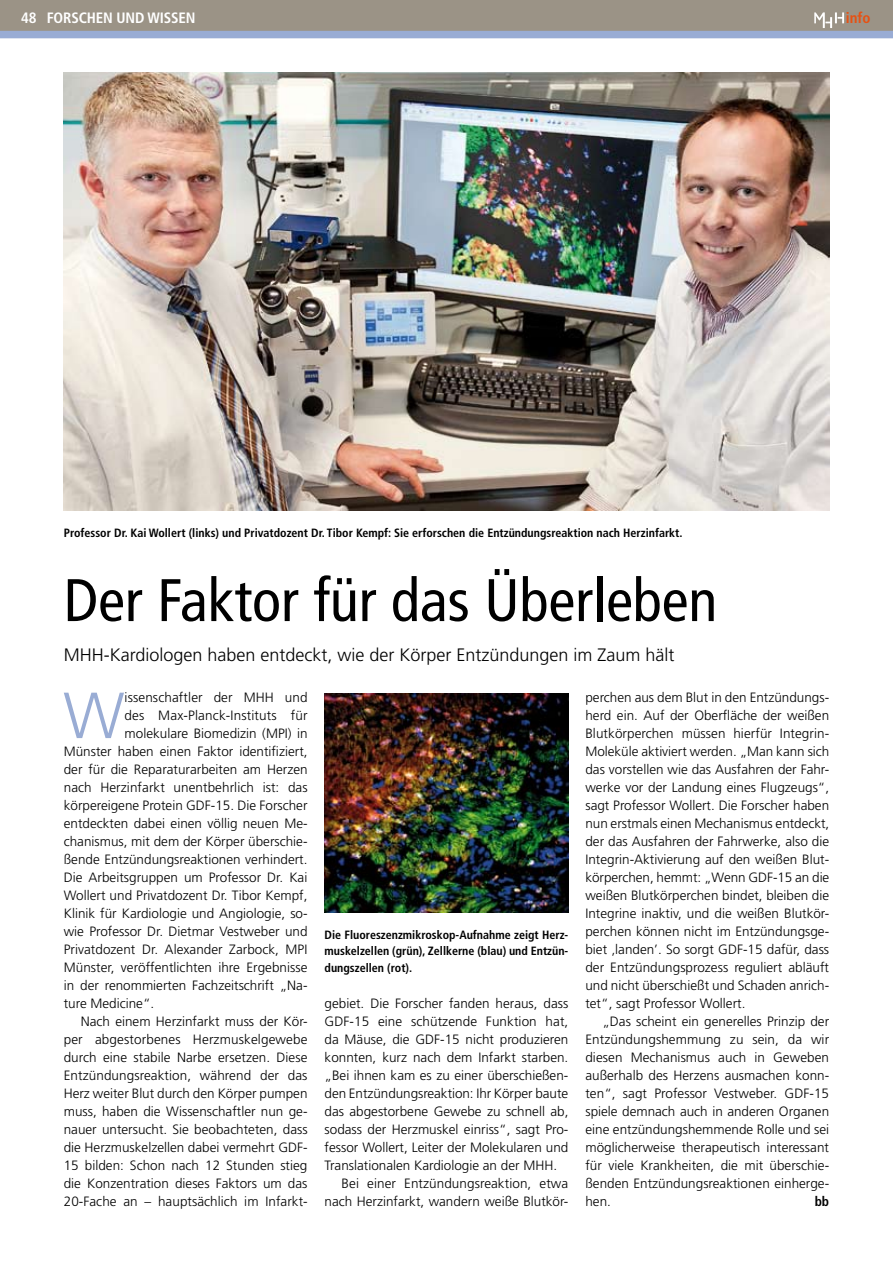
<style>
.page{position:relative;width:893px;height:1263px;background:#fff}
.page>*{position:absolute;margin:0;border:0;box-sizing:border-box;transform-origin:0 0}
.t1{font:300 65.1px "Frutiger";color:#99acd4}
.t2{font:condensed 60px "Frutiger";color:#000}
.t3{font:300 18px "Frutiger";color:#000}
.t4{font:700 condensed 15px "Frutiger";letter-spacing:-.01em;color:#fff}
.t5{font:700 condensed 15px "Frutiger";color:#e75113}
.t6{font:300 13.5px/18px "Frutiger";color:#000;text-align:justify}
.t7{font:700 condensed 13.5px "Frutiger";color:#000}
.t8{font:700 condensed 12px/16.5px "Frutiger";color:#000;text-align:justify}
</style>
<div class="page">
<div style="left:0;top:0;width:893px;height:34px;background:#9b9386"></div>
<div style="left:0;top:31px;width:893px;height:7px;background:#99acd4"></div>
<img style="left:814px;top:12px;width:30px;height:16px">
<img style="left:64px;top:72px;width:765px;height:439px">
<img style="left:325px;top:693px;width:243px;height:219px">
<p class="t4" style="left:21px;top:9px;width:106px">48 Forschen und</p>
<p class="t4" style="left:147px;top:9px;width:47px">Wissen</p>
<p class="t5" style="left:846px;top:9px;width:26px">info</p>
<p class="t8" style="left:64px;top:524px;width:620px">Professor Dr. Kai Wollert (links) und Privatdozent Dr. Tibor Kempf: Sie erforschen die Entzündungsreaktion nach Herzinfarkt.</p>
<h2 class="t2" style="left:64px;top:565px;width:655px">Der Faktor für das Überleben</h2>
<h3 class="t3" style="left:64px;top:645px;width:612px">MHH-Kardiologen haben entdeckt, wie der Körper Entzündungen im Zaum hält</h3>
<h1 class="t1" style="left:63px;top:679px;width:63px">W</h1>
<p class="t6" style="left:125px;top:688px;width:185px">issenschaftler der MHH und</p>
<p class="t6" style="left:125px;top:706px;width:184px">des Max-Planck-Instituts für</p>
<p class="t6" style="left:125px;top:724px;width:184px">molekulare Biomedizin (MPI) in</p>
<p class="t6" style="left:64px;top:742px;width:245px">Münster haben einen Faktor identifiziert,</p>
<p class="t6" style="left:64px;top:760px;width:245px">der für die Reparaturarbeiten am Herzen</p>
<p class="t6" style="left:64px;top:778px;width:245px">nach Herzinfarkt unentbehrlich ist: das</p>
<p class="t6" style="left:64px;top:796px;width:245px">körpereigene Protein GDF-15. Die Forscher</p>
<p class="t6" style="left:64px;top:814px;width:245px">entdeckten dabei einen völlig neuen Me-</p>
<p class="t6" style="left:64px;top:832px;width:245px">chanismus, mit dem der Körper überschie-</p>
<p class="t6" style="left:64px;top:850px;width:245px">ßende Entzündungsreaktionen verhindert.</p>
<p class="t6" style="left:64px;top:868px;width:245px">Die Arbeitsgruppen um Professor Dr. Kai</p>
<p class="t6" style="left:64px;top:886px;width:245px">Wollert und Privatdozent Dr. Tibor Kempf,</p>
<p class="t6" style="left:64px;top:904px;width:245px">Klinik für Kardiologie und Angiologie, so-</p>
<p class="t6" style="left:64px;top:922px;width:245px">wie Professor Dr. Dietmar Vestweber und</p>
<p class="t6" style="left:64px;top:940px;width:245px">Privatdozent Dr. Alexander Zarbock, MPI</p>
<p class="t6" style="left:64px;top:958px;width:245px">Münster, veröffentlichten ihre Ergebnisse</p>
<p class="t6" style="left:64px;top:976px;width:245px">in der renommierten Fachzeitschrift „Na-</p>
<p class="t6" style="left:64px;top:994px;width:92px">ture Medicine“.</p>
<p class="t6" style="left:81px;top:1012px;width:228px">Nach einem Herzinfarkt muss der Kör-</p>
<p class="t6" style="left:64px;top:1030px;width:245px">per abgestorbenes Herzmuskelgewebe</p>
<p class="t6" style="left:64px;top:1048px;width:245px">durch eine stabile Narbe ersetzen. Diese</p>
<p class="t6" style="left:64px;top:1066px;width:245px">Entzündungsreaktion, während der das</p>
<p class="t6" style="left:64px;top:1084px;width:245px">Herz weiter Blut durch den Körper pumpen</p>
<p class="t6" style="left:64px;top:1102px;width:245px">muss, haben die Wissenschaftler nun ge-</p>
<p class="t6" style="left:64px;top:1120px;width:245px">nauer untersucht. Sie beobachteten, dass</p>
<p class="t6" style="left:64px;top:1138px;width:245px">die Herzmuskelzellen dabei vermehrt GDF-</p>
<p class="t6" style="left:64px;top:1156px;width:245px">15 bilden: Schon nach 12 Stunden stieg</p>
<p class="t6" style="left:64px;top:1174px;width:245px">die Konzentration dieses Faktors um das</p>
<p class="t6" style="left:64px;top:1192px;width:245px">20-Fache an – hauptsächlich im Infarkt-</p>
<p class="t8" style="left:325px;top:926px;width:245px">Die Fluoreszenzmikroskop-Aufnahme zeigt Herz&shy;muskelzellen (grün), Zellkerne (blau) und Entzün&shy;dungszellen (rot).</p>
<p class="t6" style="left:325px;top:994px;width:245px">gebiet. Die Forscher fanden heraus, dass</p>
<p class="t6" style="left:325px;top:1012px;width:245px">GDF-15 eine schützende Funktion hat,</p>
<p class="t6" style="left:325px;top:1030px;width:245px">da Mäuse, die GDF-15 nicht produzieren</p>
<p class="t6" style="left:325px;top:1048px;width:245px">konnten, kurz nach dem Infarkt starben.</p>
<p class="t6" style="left:325px;top:1066px;width:245px">„Bei ihnen kam es zu einer überschießen-</p>
<p class="t6" style="left:325px;top:1084px;width:245px">den Entzündungsreaktion: Ihr Körper baute</p>
<p class="t6" style="left:325px;top:1102px;width:245px">das abgestorbene Gewebe zu schnell ab,</p>
<p class="t6" style="left:325px;top:1120px;width:245px">sodass der Herzmuskel einriss“, sagt Pro-</p>
<p class="t6" style="left:325px;top:1138px;width:245px">fessor Wollert, Leiter der Molekularen und</p>
<p class="t6" style="left:325px;top:1156px;width:234px">Translationalen Kardiologie an der MHH.</p>
<p class="t6" style="left:342px;top:1174px;width:228px">Bei einer Entzündungsreaktion, etwa</p>
<p class="t6" style="left:325px;top:1192px;width:245px">nach Herzinfarkt, wandern weiße Blutkör-</p>
<p class="t6" style="left:585px;top:688px;width:245px">perchen aus dem Blut in den Entzündungs&shy;herd ein. Auf der Oberfläche der weißen Blutkörperchen müssen hierfür Integrin-Moleküle aktiviert werden. „Man kann sich das vorstellen wie das Ausfahren der Fahr&shy;werke vor der Landung eines Flugzeugs“, sagt Professor Wollert. Die Forscher haben nun erstmals einen Mechanismus entdeckt, der das Ausfahren der Fahrwerke, also die Integrin-Aktivierung auf den weißen Blut&shy;körperchen, hemmt: „Wenn GDF-15 an die weißen Blutkörperchen bindet, bleiben die Integrine inaktiv, und die weißen Blutkör&shy;perchen können nicht im Entzündungsge&shy;biet ‚landen’. So sorgt GDF-15 dafür, dass der Entzündungsprozess reguliert abläuft und nicht überschießt und Schaden anrich&shy;tet“, sagt Professor Wollert.</p>
<p class="t6" style="left:585px;top:1012px;width:245px;text-indent:17px">„Das scheint ein generelles Prinzip der Entzündungshemmung zu sein, da wir diesen Mechanismus auch in Geweben außerhalb des Herzens ausmachen konn&shy;ten“, sagt Professor Vestweber. GDF-15 spiele demnach auch in anderen Organen eine entzündungshemmende Rolle und sei möglicherweise therapeutisch interessant für viele Krankheiten, die mit überschie&shy;ßenden Entzündungsreaktionen einherge&shy;hen.</p>
<p class="t7" style="left:815px;top:1193px;width:16px">bb</p>
</div>
